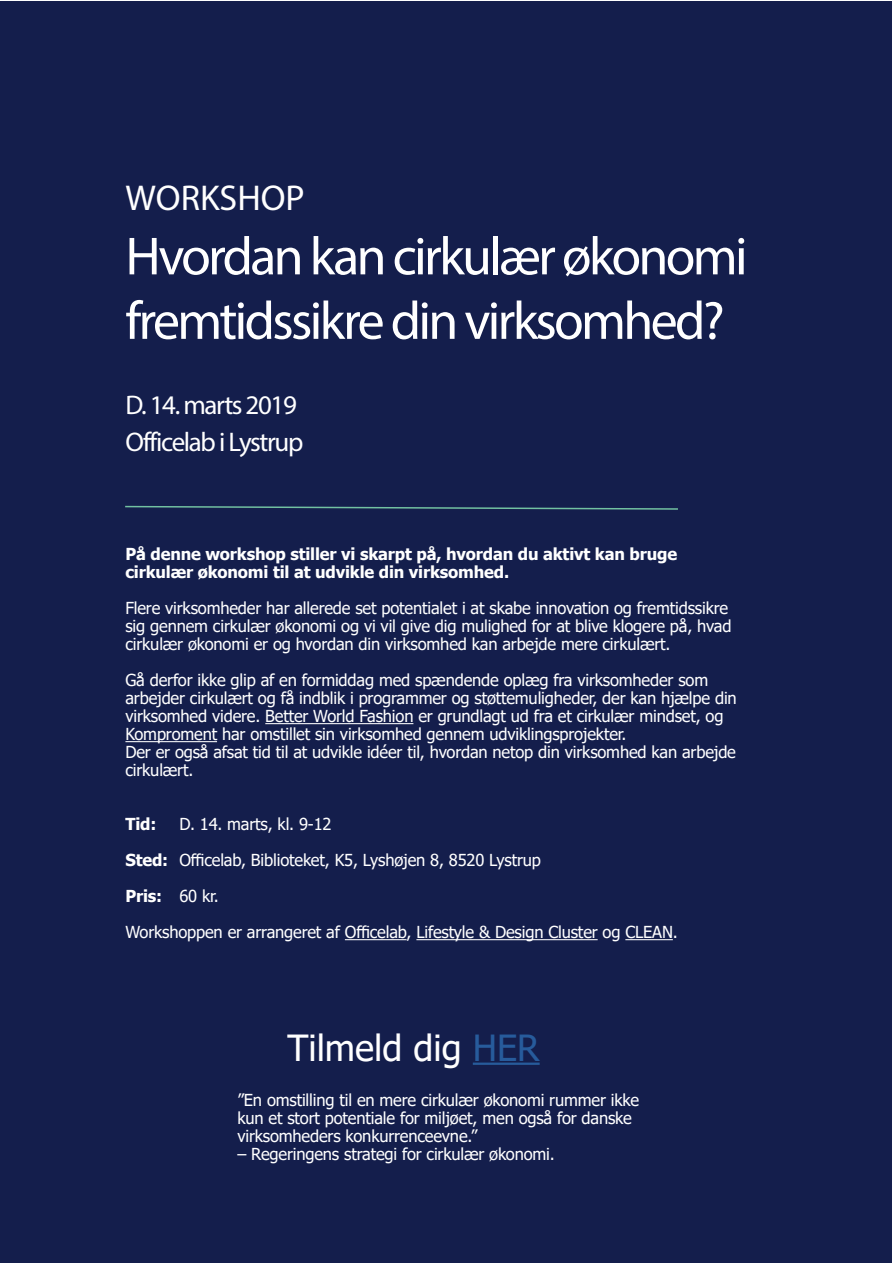
<style>
.page{position:relative;width:893px;height:1263px;background:#fff}
.page>*{position:absolute;margin:0;border:0;box-sizing:border-box;transform-origin:0 0}
.t1{font:54px/64.5px "Myriad Pro";letter-spacing:-.05em;color:#fff}
.t2{font:36px "Tahoma";color:#fff}
.t3{font:36px "Myriad Pro";color:#fff}
.t4{font:27px/37.5px "Myriad Pro";letter-spacing:-.05em;color:#fff}
.t5{font:16.5px/18px "Tahoma";letter-spacing:-.01em;color:#fff}
.t6{font:700 16.5px/18px "Tahoma";letter-spacing:-.01em;color:#fff}
.s1{font-weight:700}
.s2{color:#275b9b}
</style>
<div class="page">
<div style="left:1px;top:1px;width:891px;height:1261px;background:#141e4c"></div>
<hr style="left:265px;top:723px;width:148px;height:1px;background:#fff">
<hr style="left:125px;top:741px;width:92px;height:1px;background:#fff">
<hr style="left:345px;top:939px;width:62px;height:1px;background:#fff">
<hr style="left:416px;top:939px;width:182px;height:1px;background:#fff">
<hr style="left:625px;top:939px;width:48px;height:1px;background:#fff">
<hr style="left:473px;top:1062px;width:67px;height:3px;background:#275b9b">
<svg style="left:125px;top:505px;width:553px;height:5px"></svg>
<h2 class="t3" style="left:125px;top:176px;width:181px">WORKSHOP</h2>
<h1 class="t1" style="left:125px;top:223px;width:624px">Hvordan kan cirkulær økonomi fremtidssikre din virksomhed?</h1>
<h3 class="t4" style="left:125px;top:386px;width:180px">D. 14. marts 2019<br>Officelab i Lystrup</h3>
<p class="t6" style="left:125px;top:546px;width:553px">På denne workshop stiller vi skarpt på, hvordan du aktivt kan bruge cirkulær økonomi til at udvikle din virksomhed.</p>
<p class="t5" style="left:125px;top:600px;width:607px">Flere virksomheder har allerede set potentialet i at skabe innovation og fremtidssikre sig gennem cirkulær økonomi og vi vil give dig mulighed for at blive klogere på, hvad cirkulær økonomi er og hvordan din virksomhed kan arbejde mere cirkulært.</p>
<p class="t5" style="left:125px;top:672px;width:613px">Gå derfor ikke glip af en formiddag med spændende oplæg fra virksomheder som arbejder cirkulært og få indblik i programmer og støttemuligheder, der kan hjælpe din virksomhed videre. Better World Fashion er grundlagt ud fra et cirkulær mindset, og Komproment har omstillet sin virksomhed gennem udviklingsprojekter.<br>Der er også afsat tid til at udvikle idéer til, hvordan netop din virksomhed kan arbejde cirkulært.</p>
<p class="t6" style="left:125px;top:816px;width:32px">Tid:</p>
<p class="t5" style="left:125px;top:807px;width:554px;line-height:36px;text-indent:54px">D. 14. marts, kl. 9-12<br><span class="s1">Sted:</span> Officelab, Biblioteket, K5, Lyshøjen 8, 8520 Lystrup<br><span class="s1">Pris:</span> 60 kr.<br>Workshoppen er arrangeret af Officelab, Lifestyle &amp; Design Cluster og CLEAN.</p>
<h2 class="t2" style="left:287px;top:1023px;width:254px">Tilmeld dig <span class="s2">HER</span></h2>
<p class="t5" style="left:237px;top:1092px;width:403px">”En omstilling til en mere cirkulær økonomi rummer ikke kun et stort potentiale for miljøet, men også for danske virksomheders konkurrenceevne.”</p>
<p class="t5" style="left:237px;top:1146px;width:319px">– Regeringens strategi for cirkulær økonomi.</p>
</div>
